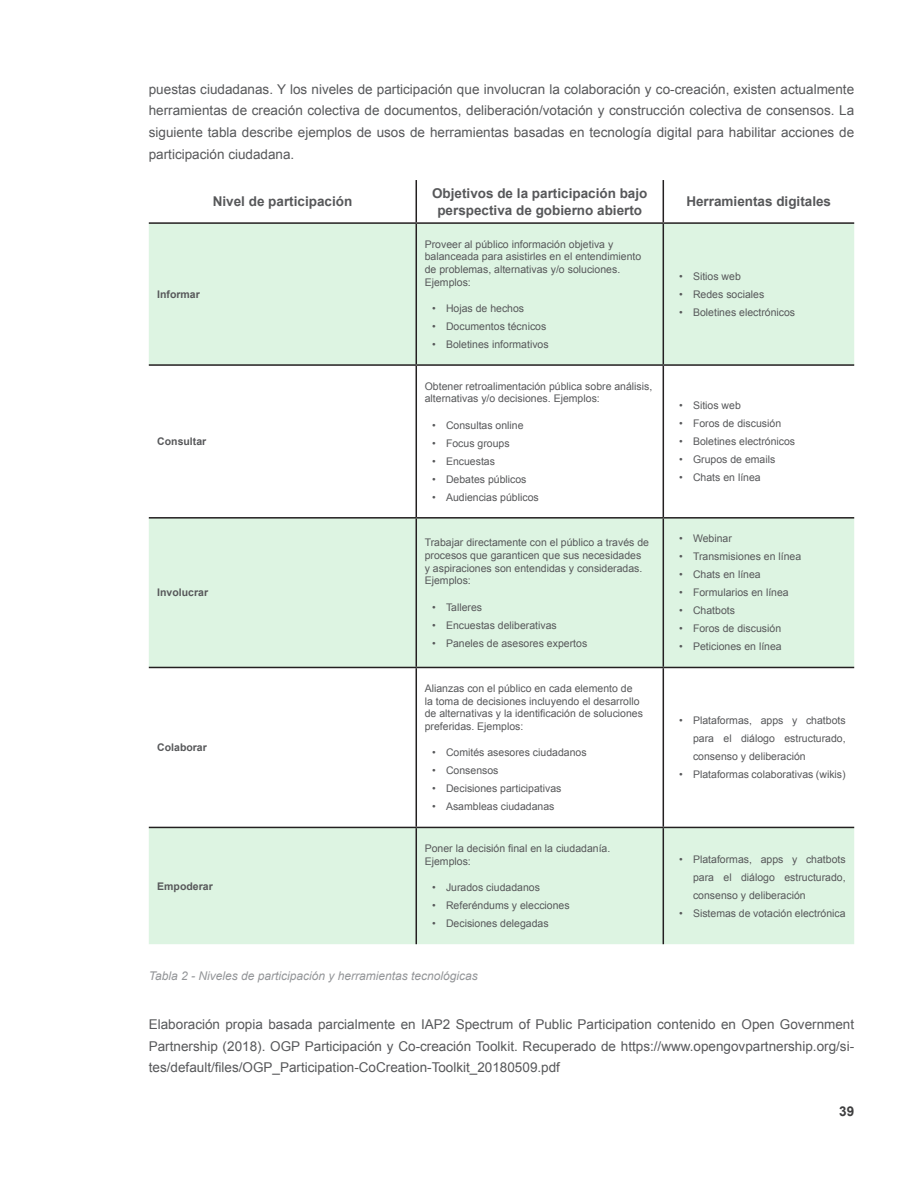
<style>
.page{position:relative;width:918px;height:1188px;background:#fff}
.page>*{position:absolute;margin:0;border:0;box-sizing:border-box;transform-origin:0 0}
.texto_normal_sin_san{font:13.5px/21.8px "Arial";color:#57585a;text-align:justify}
.cabecera{font:700 13.5px/16.2px "Arial";color:#57585a;text-align:center}
.t1{font:700 13.5px "Arial";color:#3e3e3f}
.pie_tabla{font:italic 12px "Arial";color:#939598}
.textos{font:10.5px/12.6px "Arial";color:#57585a}
.textos-2{font:700 10.5px "Arial";color:#57585a}
</style>
<div class="page">
<svg style="left:149px;top:224px;width:705px;height:720px;fill:#ddf4e2"></svg>
<hr style="left:416px;top:180px;width:1px;height:42px;background:#231f20">
<hr style="left:663px;top:180px;width:1px;height:42px;background:#231f20">
<hr style="left:149px;top:222px;width:267px;height:2px;background:#231f20">
<hr style="left:416px;top:222px;width:247px;height:2px;background:#231f20">
<hr style="left:416px;top:224px;width:1px;height:140px;background:#231f20">
<hr style="left:663px;top:222px;width:191px;height:2px;background:#231f20">
<hr style="left:663px;top:224px;width:1px;height:140px;background:#231f20">
<hr style="left:149px;top:364px;width:267px;height:2px;background:#231f20">
<hr style="left:416px;top:364px;width:247px;height:2px;background:#231f20">
<hr style="left:416px;top:366px;width:1px;height:151px;background:#231f20">
<hr style="left:663px;top:364px;width:191px;height:2px;background:#231f20">
<hr style="left:663px;top:366px;width:1px;height:151px;background:#231f20">
<hr style="left:149px;top:517px;width:267px;height:2px;background:#231f20">
<hr style="left:416px;top:517px;width:247px;height:2px;background:#231f20">
<hr style="left:416px;top:519px;width:1px;height:148px;background:#231f20">
<hr style="left:663px;top:517px;width:191px;height:2px;background:#231f20">
<hr style="left:663px;top:519px;width:1px;height:148px;background:#231f20">
<hr style="left:149px;top:667px;width:267px;height:1px;background:#231f20">
<hr style="left:416px;top:667px;width:247px;height:1px;background:#231f20">
<hr style="left:416px;top:668px;width:1px;height:159px;background:#231f20">
<hr style="left:663px;top:667px;width:191px;height:1px;background:#231f20">
<hr style="left:663px;top:668px;width:1px;height:159px;background:#231f20">
<hr style="left:149px;top:827px;width:267px;height:1px;background:#231f20">
<hr style="left:416px;top:827px;width:247px;height:1px;background:#231f20">
<hr style="left:416px;top:828px;width:1px;height:116px;background:#231f20">
<hr style="left:663px;top:827px;width:191px;height:1px;background:#231f20">
<hr style="left:663px;top:828px;width:1px;height:116px;background:#231f20">
<p class="texto_normal_sin_san" style="left:149px;top:78px;width:707px">puestas ciudadanas. Y los niveles de participación que involucran la colaboración y co-creación, existen actualmente herramientas de creación colectiva de documentos, deliberación/votación y construcción colectiva de consensos. La siguiente tabla describe ejemplos de usos de herramientas basadas en tecnología digital para habilitar acciones de participación ciudadana.</p>
<p class="cabecera" style="left:213px;top:194px;width:141px">Nivel de participación</p>
<p class="cabecera" style="left:432px;top:186px;width:217px">Objetivos de la participación bajo perspectiva de gobierno abierto</p>
<p class="cabecera" style="left:686px;top:194px;width:146px">Herramientas digitales</p>
<p class="textos-2" style="left:157px;top:287px;width:44px">Informar</p>
<p class="textos-2" style="left:157px;top:435px;width:51px">Consultar</p>
<p class="textos-2" style="left:157px;top:586px;width:52px">Involucrar</p>
<p class="textos-2" style="left:157px;top:741px;width:51px">Colaborar</p>
<p class="textos-2" style="left:157px;top:879px;width:57px">Empoderar</p>
<p class="textos" style="left:425px;top:238px;width:218px">Proveer al público información objetiva y balanceada para asistirles en el entendimiento de problemas, alternativas y/o soluciones.<br>Ejemplos:</p>
<p class="textos" style="left:432px;top:302px;width:94px">• Hojas de hechos</p>
<p class="textos" style="left:432px;top:320px;width:116px">• Documentos técnicos</p>
<p class="textos" style="left:432px;top:338px;width:118px">• Boletines informativos</p>
<p class="textos" style="left:425px;top:380px;width:229px">Obtener retroalimentación pública sobre análisis, alternativas y/o decisiones. Ejemplos:</p>
<p class="textos" style="left:432px;top:419px;width:93px">• Consultas online</p>
<p class="textos" style="left:432px;top:437px;width:79px">• Focus groups</p>
<p class="textos" style="left:432px;top:455px;width:64px">• Encuestas</p>
<p class="textos" style="left:432px;top:473px;width:96px">• Debates públicos</p>
<p class="textos" style="left:432px;top:491px;width:108px">• Audiencias públicos</p>
<p class="textos" style="left:425px;top:536px;width:226px">Trabajar directamente con el público a través de procesos que garanticen que sus necesidades y aspiraciones son entendidas y consideradas.<br>Ejemplos:</p>
<p class="textos" style="left:432px;top:601px;width:51px">• Talleres</p>
<p class="textos" style="left:432px;top:619px;width:126px">• Encuestas deliberativas</p>
<p class="textos" style="left:432px;top:637px;width:157px">• Paneles de asesores expertos</p>
<p class="textos" style="left:425px;top:682px;width:220px">Alianzas con el público en cada elemento de la toma de decisiones incluyendo el desarrollo de alternativas y la identificación de soluciones preferidas. Ejemplos:</p>
<p class="textos" style="left:432px;top:747px;width:156px">• Comités asesores ciudadanos</p>
<p class="textos" style="left:432px;top:765px;width:68px">• Consensos</p>
<p class="textos" style="left:432px;top:783px;width:131px">• Decisiones participativas</p>
<p class="textos" style="left:432px;top:801px;width:124px">• Asambleas ciudadanas</p>
<p class="textos" style="left:425px;top:842px;width:187px">Poner la decisión final en la ciudadanía.<br>Ejemplos:</p>
<p class="textos" style="left:432px;top:881px;width:109px">• Jurados ciudadanos</p>
<p class="textos" style="left:432px;top:899px;width:139px">• Referéndums y elecciones</p>
<p class="textos" style="left:432px;top:917px;width:118px">• Decisiones delegadas</p>
<p class="textos" style="left:679px;top:270px;width:63px">• Sitios web</p>
<p class="textos" style="left:679px;top:288px;width:87px">• Redes sociales</p>
<p class="textos" style="left:679px;top:306px;width:117px">• Boletines electrónicos</p>
<p class="textos" style="left:679px;top:399px;width:63px">• Sitios web</p>
<p class="textos" style="left:679px;top:417px;width:103px">• Foros de discusión</p>
<p class="textos" style="left:679px;top:435px;width:117px">• Boletines electrónicos</p>
<p class="textos" style="left:679px;top:453px;width:98px">• Grupos de emails</p>
<p class="textos" style="left:679px;top:471px;width:83px">• Chats en línea</p>
<p class="textos" style="left:679px;top:533px;width:54px">• Webinar</p>
<p class="textos" style="left:679px;top:551px;width:123px">• Transmisiones en línea</p>
<p class="textos" style="left:679px;top:569px;width:83px">• Chats en línea</p>
<p class="textos" style="left:679px;top:587px;width:111px">• Formularios en línea</p>
<p class="textos" style="left:679px;top:605px;width:57px">• Chatbots</p>
<p class="textos" style="left:679px;top:623px;width:103px">• Foros de discusión</p>
<p class="textos" style="left:679px;top:641px;width:104px">• Peticiones en línea</p>
<p class="textos" style="left:693px;top:712px;width:154px;line-height:18px;text-align:justify;text-indent:-14px">• Plataformas, apps y chatbots para el diálogo estructurado, consenso y deliberación</p>
<p class="textos" style="left:679px;top:768px;width:168px">• Plataformas colaborativas (wikis)</p>
<p class="textos" style="left:693px;top:850px;width:154px;line-height:18px;text-align:justify;text-indent:-14px">• Plataformas, apps y chatbots para el diálogo estructurado, consenso y deliberación</p>
<p class="textos" style="left:679px;top:907px;width:168px">• Sistemas de votación electrónica</p>
<p class="pie_tabla" style="left:149px;top:968px;width:331px">Tabla 2 - Niveles de participación y herramientas tecnológicas</p>
<p class="texto_normal_sin_san" style="left:149px;top:1013px;width:707px">Elaboración propia basada parcialmente en IAP2 Spectrum of Public Participation contenido en Open Government Partnership (2018). OGP Participación y Co-creación Toolkit. Recuperado de https://www.opengovpartnership.org/si&shy;tes/default/files/OGP_Participation-CoCreation-Toolkit_20180509.pdf</p>
<p class="t1" style="left:839px;top:1102px;width:17px">39</p>
</div>
